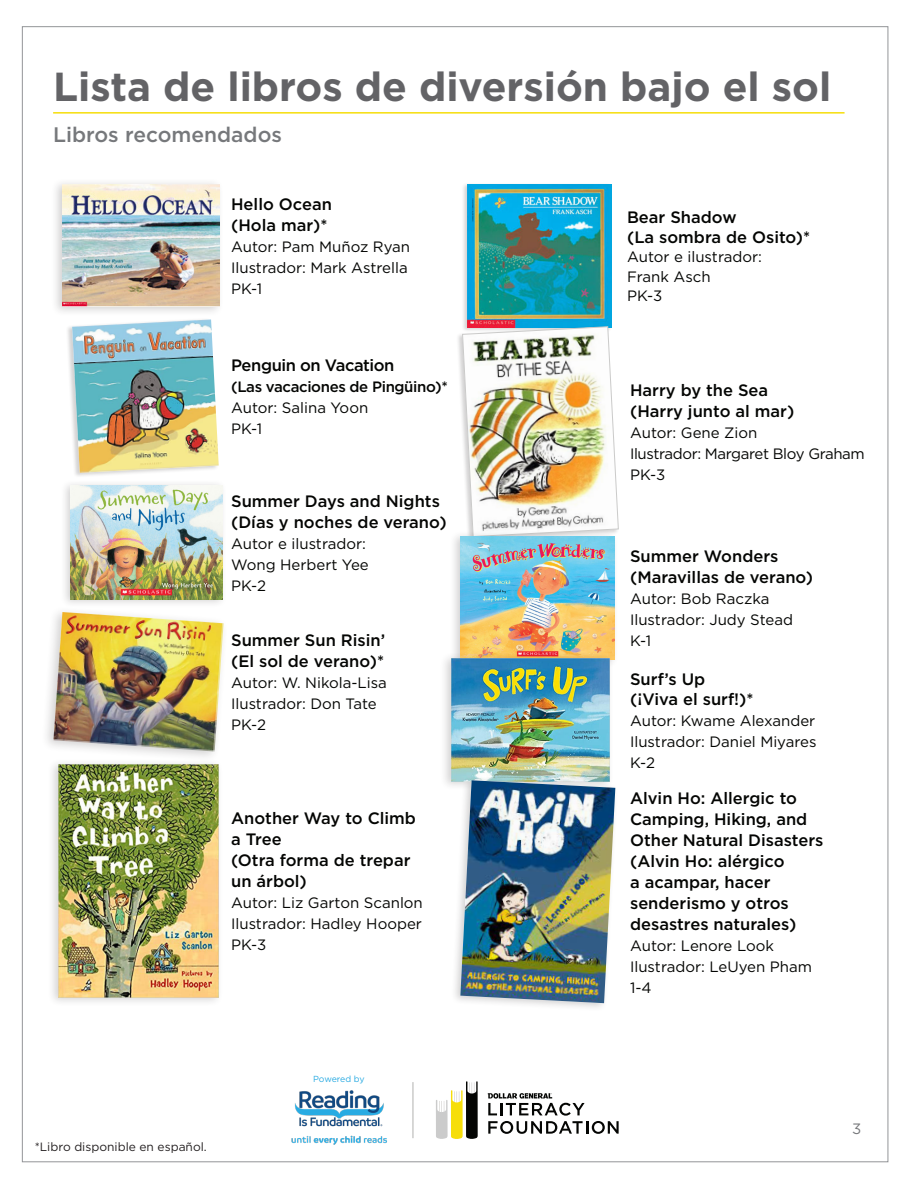
<style>
.page{position:relative;width:918px;height:1188px;background:#fff}
.page>*{position:absolute;margin:0;border:0;box-sizing:border-box;transform-origin:0 0}
.t1{font:700 40.5px "Gotham";color:#636366}
.t2{font:500 21px "Gotham";color:#76787b}
.t3{font:500 16.5px/21px "Gotham";color:#040503}
.t4{font:500 16.5px "Gotham";letter-spacing:-.025em;color:#040503}
.t5{font:15px "Gotham";color:#040503}
.t6{font:15px "Gotham";letter-spacing:-.025em;color:#040503}
.t7{font:500 15px "Gotham";letter-spacing:-.025em;color:#040503}
.t8{font:15px "Gotham";color:#76787b}
.t9{font:12px "Gotham";color:#231f20}
.t10{font:8.85px "Gotham";letter-spacing:-.02em;color:#29aae2}
</style>
<div class="page">
<hr style="left:53px;top:112px;width:792px;height:2px;background:#f6de0a">
<div style="left:51px;top:178px;width:174px;height:139px;background:#231f20;opacity:.2"></div>
<img style="left:63px;top:184px;width:156px;height:123px">
<div style="left:66px;top:318px;width:153px;height:160px;background:#231f20;opacity:.2"></div>
<img style="left:72px;top:319px;width:147px;height:154px">
<div style="left:461px;top:182px;width:151px;height:150px;background:#231f20;opacity:.2"></div>
<img style="left:468px;top:184px;width:144px;height:141px">
<div style="left:456px;top:325px;width:163px;height:217px;background:#231f20;opacity:.2"></div>
<img style="left:462px;top:326px;width:157px;height:204px">
<div style="left:60px;top:480px;width:167px;height:129px;background:#231f20;opacity:.2"></div>
<img style="left:71px;top:485px;width:152px;height:114px">
<div style="left:450px;top:530px;width:169px;height:138px;background:#231f20;opacity:.2"></div>
<img style="left:461px;top:536px;width:153px;height:116px">
<div style="left:440px;top:652px;width:175px;height:140px;background:#231f20;opacity:.2"></div>
<img style="left:451px;top:658px;width:159px;height:117px">
<div style="left:41px;top:605px;width:188px;height:158px;background:#231f20;opacity:.2"></div>
<img style="left:53px;top:612px;width:171px;height:140px">
<div style="left:47px;top:758px;width:177px;height:249px;background:#231f20;opacity:.2"></div>
<img style="left:58px;top:764px;width:161px;height:233px">
<svg style="left:488px;top:1093px;width:131px;height:41px"></svg>
<svg style="left:436px;top:1081px;width:42px;height:58px"></svg>
<hr style="left:412px;top:1082px;width:2px;height:56px;background:#cbcbca">
<img style="left:291px;top:1090px;width:96px;height:54px">
<div style="left:451px;top:775px;width:168px;height:237px;background:#231f20;opacity:.2"></div>
<img style="left:460px;top:780px;width:155px;height:223px">
<p class="t1" style="left:53px;top:60px;width:780px">Lista de libros de diversión bajo el sol</p>
<p class="t2" style="left:53px;top:121px;width:230px">Libros recomendados</p>
<p class="t3" style="left:231px;top:194px;width:102px">Hello Ocean</p>
<p class="t3" style="left:231px;top:215px;width:98px">(Hola mar)*</p>
<p class="t5" style="left:231px;top:237px;width:181px">Autor: Pam Muñoz Ryan</p>
<p class="t5" style="left:231px;top:258px;width:178px">Ilustrador: Mark Astrella</p>
<p class="t5" style="left:231px;top:279px;width:33px">PK-1</p>
<p class="t4" style="left:231px;top:355px;width:165px">Penguin on Vacation</p>
<p class="t7" style="left:231px;top:377px;width:218px">(Las vacaciones de Pingüino)*</p>
<p class="t5" style="left:231px;top:398px;width:139px">Autor: Salina Yoon</p>
<p class="t5" style="left:231px;top:419px;width:33px">PK-1</p>
<p class="t3" style="left:231px;top:490px;width:210px">Summer Days and Nights</p>
<p class="t3" style="left:231px;top:511px;width:217px">(Días y noches de verano)</p>
<p class="t5" style="left:231px;top:534px;width:136px">Autor e ilustrador:</p>
<p class="t5" style="left:231px;top:555px;width:139px">Wong Herbert Yee</p>
<p class="t5" style="left:231px;top:576px;width:37px">PK-2</p>
<p class="t3" style="left:231px;top:630px;width:156px">Summer Sun Risin’</p>
<p class="t3" style="left:231px;top:651px;width:155px">(El sol de verano)*</p>
<p class="t5" style="left:231px;top:673px;width:157px">Autor: W. Nikola-Lisa</p>
<p class="t5" style="left:231px;top:694px;width:147px">Ilustrador: Don Tate</p>
<p class="t5" style="left:231px;top:715px;width:37px">PK-2</p>
<p class="t3" style="left:231px;top:808px;width:186px">Another Way to Climb</p>
<p class="t3" style="left:231px;top:829px;width:52px">a Tree</p>
<p class="t3" style="left:231px;top:850px;width:181px">(Otra forma de trepar un árbol)</p>
<p class="t5" style="left:231px;top:893px;width:193px">Autor: Liz Garton Scanlon</p>
<p class="t5" style="left:231px;top:914px;width:192px">Ilustrador: Hadley Hooper</p>
<p class="t5" style="left:231px;top:935px;width:37px">PK-3</p>
<p class="t9" style="left:35px;top:1139px;width:174px">*Libro disponible en español.</p>
<p class="t10" style="left:313px;top:1073px;width:53px">Powered by</p>
<p class="t3" style="left:627px;top:207px;width:111px">Bear Shadow</p>
<p class="t3" style="left:627px;top:226px;width:185px">(La sombra de Osito)*</p>
<p class="t5" style="left:627px;top:247px;width:136px">Autor e ilustrador:</p>
<p class="t5" style="left:627px;top:267px;width:85px">Frank Asch</p>
<p class="t5" style="left:627px;top:286px;width:37px">PK-3</p>
<p class="t3" style="left:630px;top:380px;width:140px">Harry by the Sea</p>
<p class="t3" style="left:630px;top:401px;width:166px">(Harry junto al mar)</p>
<p class="t5" style="left:630px;top:423px;width:129px">Autor: Gene Zion</p>
<p class="t6" style="left:630px;top:444px;width:236px">Ilustrador: Margaret Bloy Graham</p>
<p class="t5" style="left:630px;top:465px;width:37px">PK-3</p>
<p class="t3" style="left:630px;top:546px;width:150px">Summer Wonders</p>
<p class="t3" style="left:630px;top:567px;width:185px">(Maravillas de verano)</p>
<p class="t5" style="left:630px;top:589px;width:141px">Autor: Bob Raczka</p>
<p class="t5" style="left:630px;top:610px;width:165px">Ilustrador: Judy Stead</p>
<p class="t5" style="left:630px;top:631px;width:23px">K-1</p>
<p class="t3" style="left:630px;top:669px;width:77px">Surf’s Up</p>
<p class="t3" style="left:630px;top:688px;width:125px">(¡Viva el surf!)*</p>
<p class="t5" style="left:630px;top:711px;width:187px">Autor: Kwame Alexander</p>
<p class="t5" style="left:630px;top:732px;width:188px">Ilustrador: Daniel Miyares</p>
<p class="t5" style="left:630px;top:753px;width:27px">K-2</p>
<p class="t3" style="left:630px;top:787px;width:195px">Alvin Ho: Allergic to<br>Camping, Hiking, and<br>Other Natural Disasters</p>
<p class="t3" style="left:630px;top:850px;width:168px">(Alvin Ho: alérgico a acampar, hacer senderismo y otros desastres naturales)</p>
<p class="t5" style="left:630px;top:936px;width:145px">Autor: Lenore Look</p>
<p class="t5" style="left:630px;top:957px;width:183px">Ilustrador: LeUyen Pham</p>
<p class="t5" style="left:630px;top:978px;width:23px">1-4</p>
<p class="t8" style="left:852px;top:1119px;width:11px">3</p>
</div>
